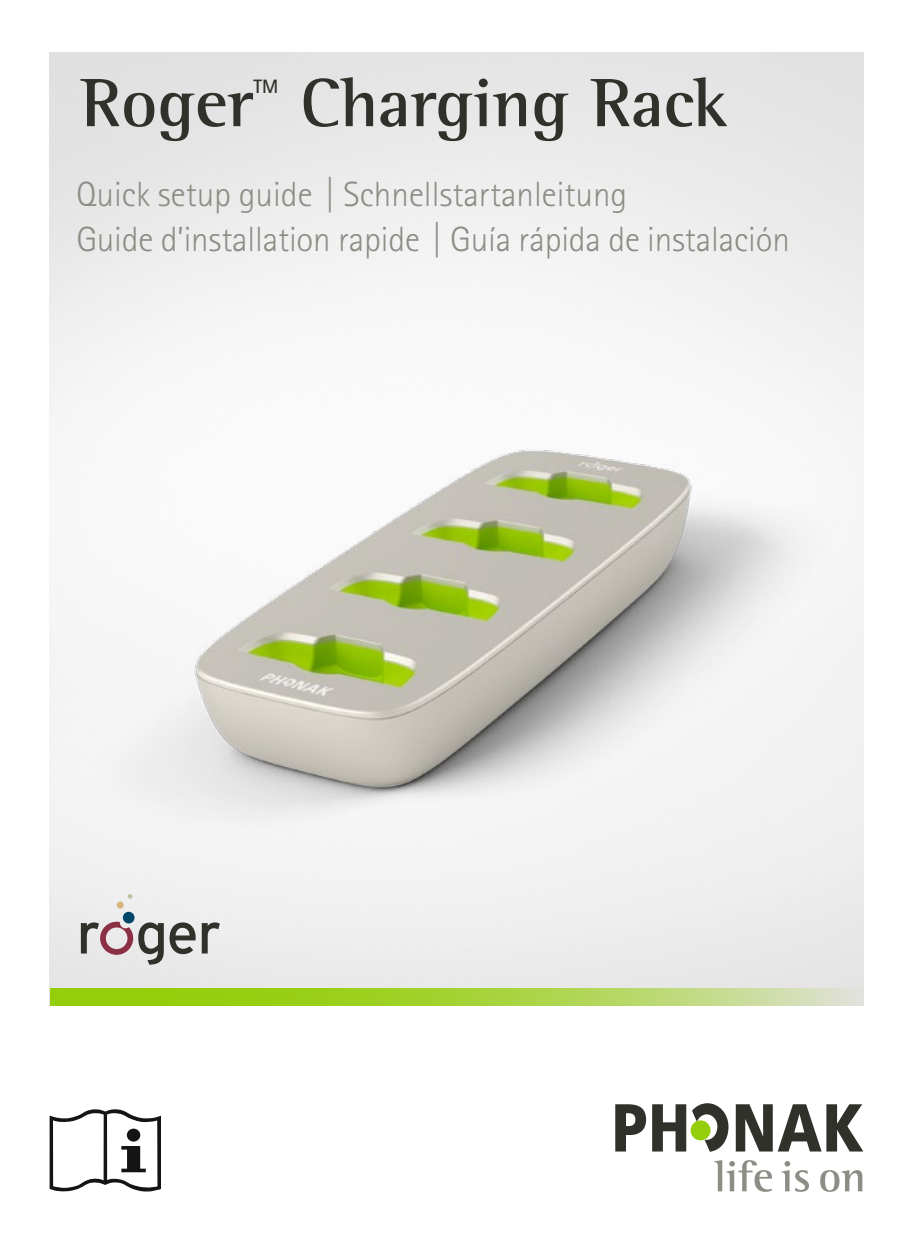
<style>
.page{position:relative;width:913px;height:1241px;background:#fff}
.page>*{position:absolute;margin:0;border:0;box-sizing:border-box;transform-origin:0 0}
.t1{font:700 70px "Rotis Semi Serif Pro";color:#31312b}
.PHO_Productlead_11pt{font:300 35px "Rotis Sans Serif Pro";letter-spacing:-.005em;color:#8d8c85}
.t2{font:700 19.25px "Rotis Sans Serif Pro";color:#31312b}
</style>
<div class="page">
<div style="left:50px;top:871px;width:813px;height:117px;background:#edecec"></div>
<img style="left:49px;top:52px;width:815px;height:819px">
<svg style="left:50px;top:988px;width:813px;height:17px"></svg>
<svg style="left:170px;top:922px;width:26px;height:32px"></svg>
<svg style="left:202px;top:922px;width:18px;height:31px"></svg>
<div style="left:117px;top:901px;width:7px;height:7px;background:#d8b37e;border-radius:50%"></div>
<svg style="left:81px;top:921px;width:83px;height:43px"></svg>
<div style="left:123px;top:911px;width:12px;height:12px;background:#004666;border-radius:50%"></div>
<svg style="left:128px;top:893px;width:4px;height:5px"></svg>
<svg style="left:736px;top:1104px;width:127px;height:47px"></svg>
<svg style="left:615px;top:1104px;width:31px;height:47px"></svg>
<svg style="left:692px;top:1103px;width:36px;height:48px"></svg>
<div style="left:690px;top:1120px;width:20px;height:20px;background:#94ce0a;border-radius:50%"></div>
<svg style="left:652px;top:1104px;width:34px;height:47px"></svg>
<svg style="left:714px;top:1160px;width:58px;height:31px"></svg>
<svg style="left:781px;top:1161px;width:28px;height:30px"></svg>
<svg style="left:820px;top:1170px;width:42px;height:21px"></svg>
<svg style="left:50px;top:1109px;width:111px;height:82px"></svg>
<p class="t1" style="left:81px;top:60px;width:174px">Roger</p>
<p class="t2" style="left:253px;top:74px;width:26px">TM</p>
<p class="t1" style="left:300px;top:60px;width:428px">Charging Rack</p>
<p class="PHO_Productlead_11pt" style="left:76px;top:174px;width:552px">Quick setup guide | Schnellstartanleitung</p>
<p class="PHO_Productlead_11pt" style="left:76px;top:219px;width:715px">Guide d’installation rapide | Guía rápida de instalación</p>
</div>
